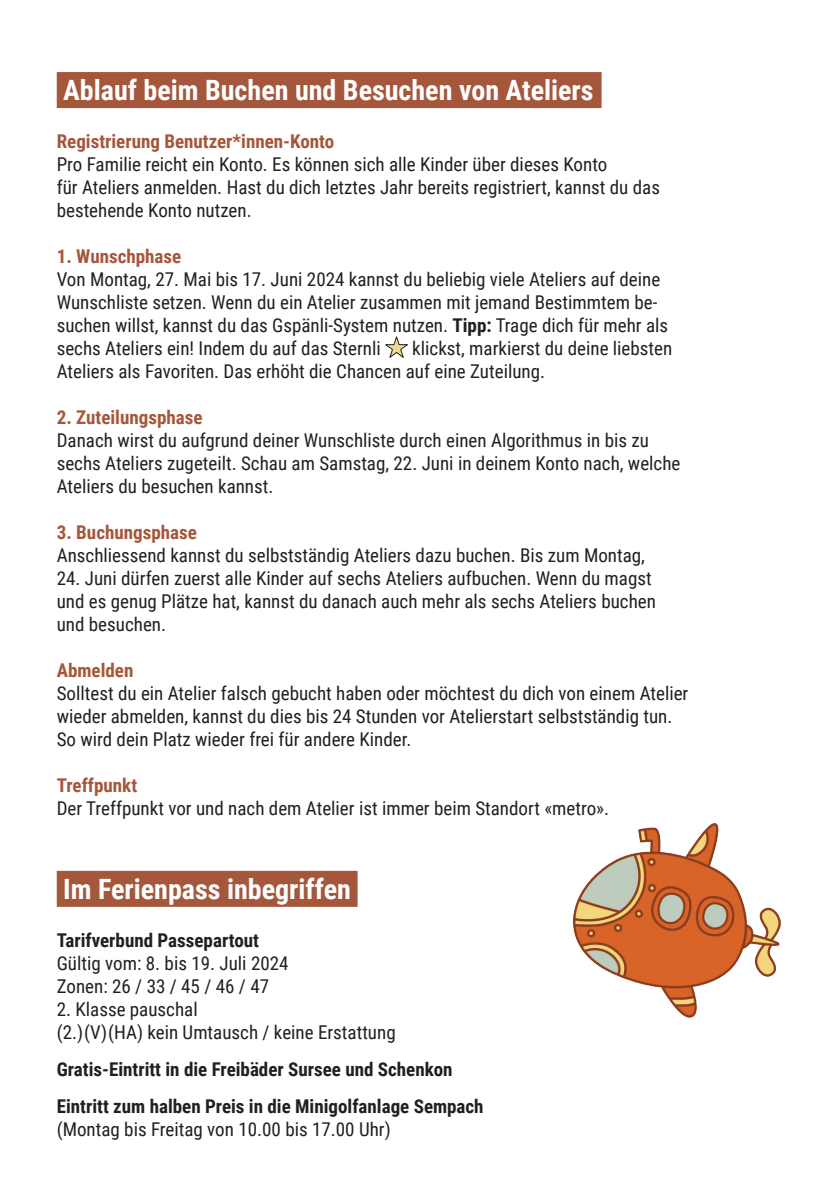
<style>
.page{position:relative;width:840px;height:1191px;background:#fff}
.page>*{position:absolute;margin:0;border:0;box-sizing:border-box;transform-origin:0 0}
.t1{font:700 28px "Roboto Condensed";color:#fff}
.t2{font:19px/23px "Roboto Condensed";color:#231f20}
.t3{font:700 19px/37px "Roboto Condensed";color:#231f20}
.t4{font:700 19px "Roboto Condensed";color:#a5573c}
.s1{font-weight:700}
</style>
<div class="page">
<div style="left:57px;top:871px;width:300px;height:36px;background:#a5573c"></div>
<img style="left:573px;top:823px;width:207px;height:194px">
<div style="left:57px;top:72px;width:544px;height:36px;background:#a5573c"></div>
<svg style="left:385px;top:336px;width:23px;height:22px"></svg>
<h1 class="t1" style="left:63px;top:79px;width:531px">Ablauf beim Buchen und Besuchen von Ateliers</h1>
<p class="t4" style="left:57px;top:134px;width:279px">Registrierung Benutzer*innen-Konto</p>
<p class="t2" style="left:57px;top:155px;width:604px">Pro Familie reicht ein Konto. Es können sich alle Kinder über dieses Konto<br>für Ateliers anmelden. Hast du dich letztes Jahr bereits registriert, kannst du das bestehende Konto nutzen.</p>
<p class="t4" style="left:57px;top:249px;width:126px">1. Wunschphase</p>
<p class="t2" style="left:57px;top:270px;width:612px">Von Montag, 27. Mai bis 17. Juni 2024 kannst du beliebig viele Ateliers auf deine Wunschliste setzen. Wenn du ein Atelier zusammen mit jemand Bestimmtem be&shy;suchen willst, kannst du das Gspänli-System nutzen. <span class="s1">Tipp:</span> Trage dich für mehr als sechs Ateliers ein! Indem du auf das Sternli</p>
<p class="t2" style="left:57px;top:339px;width:616px;text-indent:355px">klickst, markierst du deine liebsten<br>Ateliers als Favoriten. Das erhöht die Chancen auf eine Zuteilung.</p>
<p class="t4" style="left:57px;top:410px;width:147px">2. Zuteilungsphase</p>
<p class="t2" style="left:57px;top:431px;width:625px">Danach wirst du aufgrund deiner Wunschliste durch einen Algorithmus in bis zu sechs Ateliers zugeteilt. Schau am Samstag, 22. Juni in deinem Konto nach, welche<br>Ateliers du besuchen kannst.</p>
<p class="t4" style="left:57px;top:525px;width:141px">3. Buchungsphase</p>
<p class="t2" style="left:57px;top:546px;width:589px">Anschliessend kannst du selbstständig Ateliers dazu buchen. Bis zum Montag,</p>
<p class="t2" style="left:57px;top:569px;width:600px">24. Juni dürfen zuerst alle Kinder auf sechs Ateliers aufbuchen. Wenn du magst und es genug Plätze hat, kannst du danach auch mehr als sechs Ateliers buchen und besuchen.</p>
<p class="t4" style="left:57px;top:663px;width:78px">Abmelden</p>
<p class="t2" style="left:57px;top:684px;width:632px">Solltest du ein Atelier falsch gebucht haben oder möchtest du dich von einem Atelier wieder abmelden, kannst du dies bis 24 Stunden vor Atelierstart selbstständig tun.<br>So wird dein Platz wieder frei für andere Kinder.</p>
<p class="t4" style="left:57px;top:778px;width:82px">Treffpunkt</p>
<p class="t2" style="left:57px;top:799px;width:553px">Der Treffpunkt vor und nach dem Atelier ist immer beim Standort «metro».</p>
<h1 class="t1" style="left:63px;top:878px;width:289px">Im Ferienpass inbegriffen</h1>
<p class="t3" style="left:57px;top:923px;width:204px">Tarifverbund Passepartout</p>
<p class="t2" style="left:57px;top:953px;width:233px">Gültig vom: 8. bis 19. Juli 2024<br>Zonen: 26 / 33 / 45 / 46 / 47</p>
<p class="t2" style="left:57px;top:999px;width:340px">2. Klasse pauschal<br>(2.)(V)(HA) kein Umtausch / keine Erstattung</p>
<p class="t3" style="left:57px;top:1052px;width:428px">Gratis-Eintritt in die Freibäder Sursee und Schenkon<br>Eintritt zum halben Preis in die Minigolfanlage Sempach</p>
<p class="t2" style="left:57px;top:1119px;width:335px">(Montag bis Freitag von 10.00 bis 17.00 Uhr)</p>
</div>
